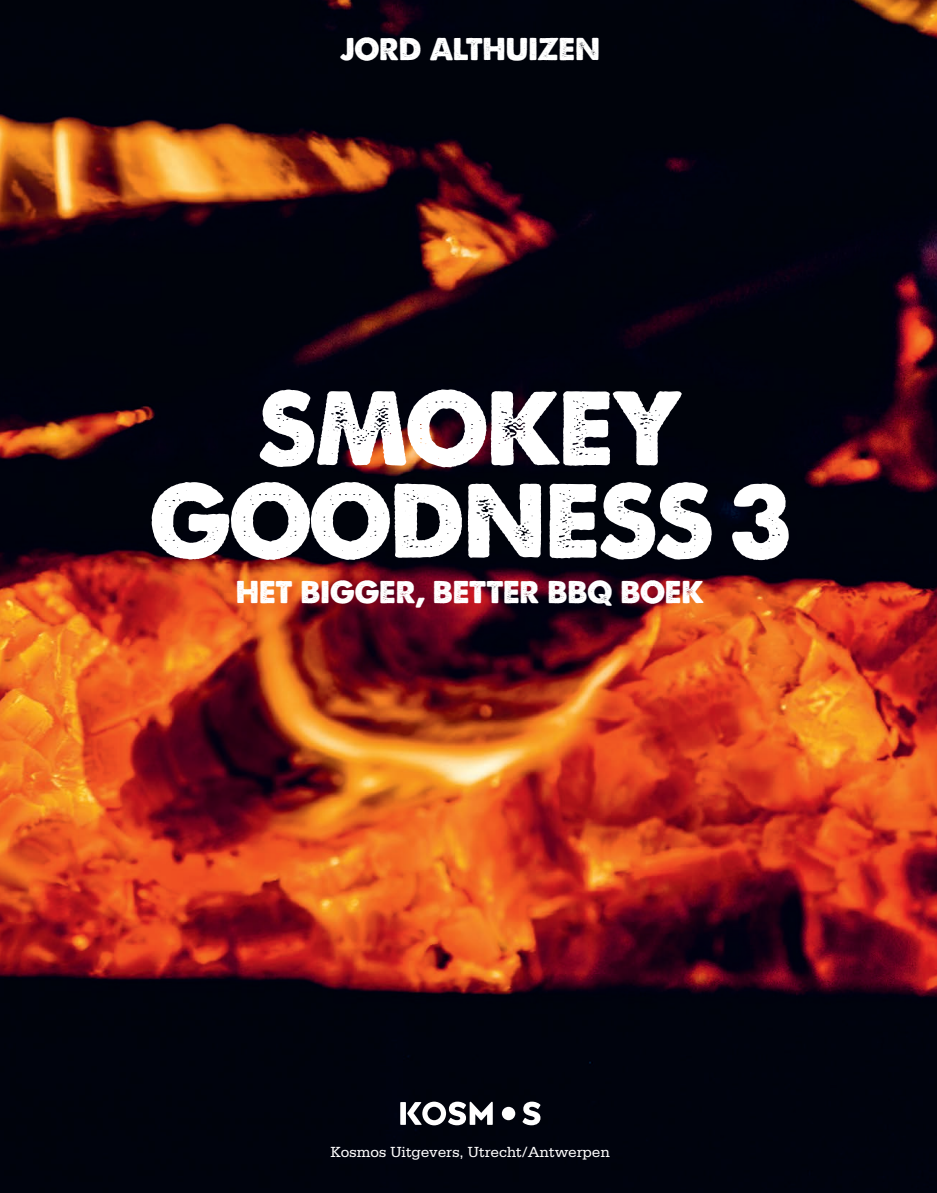
<style>
.page{position:relative;width:937px;height:1193px;background:#fff}
.page>*{position:absolute;margin:0;border:0;box-sizing:border-box;transform-origin:0 0}
.t1{font:99.15px/92.6px "A Loveof Thunder Extra";letter-spacing:-.025em;color:#fff;text-align:center}
.t2{font:30px "A Loveof Thunder Extra";letter-spacing:-.01em;color:#fff}
.t3{font:15.45px "Serifa";letter-spacing:-.01em;color:#fff}
</style>
<div class="page">
<img style="left:0;top:0;width:936px;height:1193px">
<svg style="left:400px;top:1101px;width:140px;height:24px"></svg>
<p class="t2" style="left:340px;top:32px;width:261px">JORD ALTHUIZEN</p>
<h1 class="t1" style="left:148px;top:384px;width:644px">SMOKEY<br>GOODNESS 3</h1>
<p class="t2" style="left:236px;top:575px;width:470px">HET BIGGER, BETTER BBQ BOEK</p>
<p class="t3" style="left:330px;top:1143px;width:280px">Kosmos Uitgevers, Utrecht/Antwerpen</p>
</div>
